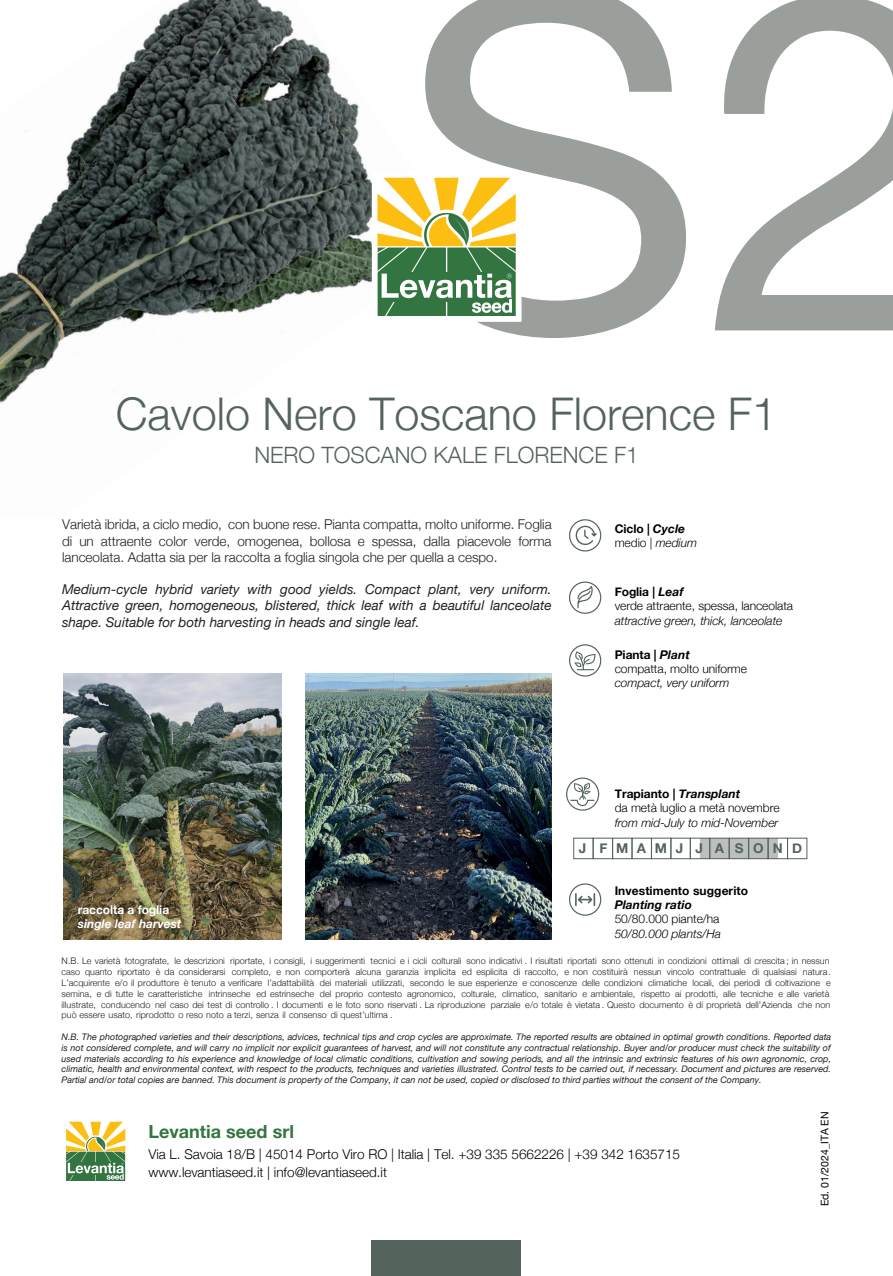
<style>
.page{position:relative;width:893px;height:1276px;background:#fff}
.page>*{position:absolute;margin:0;border:0;box-sizing:border-box;transform-origin:0 0}
.t1{font:472.5px "Helvetica Neue";color:#9a9f9c}
.t2{font:300 45px "Helvetica Neue";color:#54645d}
.t3{font:300 22.5px "Helvetica Neue";color:#54645d}
.t4{font:700 18px "Helvetica Neue";color:#337540}
.t5{font:300 13.5px/16.2px "Helvetica Neue";letter-spacing:-.005em;color:#231f20;text-align:justify}
.t6{font:italic 13.5px/16.2px "Helvetica Neue";color:#231f20;text-align:justify}
.t7{font:300 13.5px/18px "Helvetica Neue";color:#000001}
.t8{font:700 13.5px "Helvetica Neue";letter-spacing:.665em;color:#54645d}
.t9{font:300 12px/14.4px "Helvetica Neue";letter-spacing:-.005em;color:#000001}
.t10{font:italic 300 12px "Helvetica Neue";letter-spacing:-.005em;color:#000001}
.t11{font:700 12px/14.4px "Helvetica Neue";letter-spacing:.005em;color:#000001}
.t12{font:italic 700 12px "Helvetica Neue";letter-spacing:-.005em;color:#fff}
.t13{font:700 12px "Helvetica Neue";letter-spacing:-.005em;color:#fff}
.t14{font:italic 700 12px "Helvetica Neue";color:#000001}
.t15{font:10.5px "Helvetica Neue";color:#000001}
.t16{font:300 9px/10.8px "Helvetica Neue";color:#231f20}
.t17{font:italic 9px/10.8px "Helvetica Neue";color:#231f20;text-align:justify}
.s1{font-style:italic}
.s2{font-weight:300}
.s3{font-weight:300;font-style:italic}
.s4{font-weight:700}
.s5{font-weight:700;font-style:italic}
</style>
<div class="page">
<img style="left:284px;top:14px;width:75px;height:97px">
<img style="left:284px;top:111px;width:83px;height:61px">
<img style="left:133px;top:0;width:151px;height:172px">
<img style="left:197px;top:172px;width:175px;height:123px">
<img style="left:25px;top:60px;width:171px;height:79px">
<img style="left:197px;top:233px;width:89px;height:81px">
<img style="left:31px;top:139px;width:166px;height:177px">
<img style="left:0;top:233px;width:153px;height:95px">
<img style="left:0;top:328px;width:97px;height:76px">
<img style="left:64px;top:673px;width:217px;height:266px">
<img style="left:305px;top:673px;width:246px;height:266px">
<div style="left:372px;top:1240px;width:149px;height:35px;background:#54645d"></div>
<svg style="left:377px;top:177px;width:139px;height:139px"></svg>
<svg style="left:66px;top:1121px;width:60px;height:60px"></svg>
<svg style="left:569px;top:883px;width:32px;height:33px"></svg>
<svg style="left:569px;top:519px;width:32px;height:33px"></svg>
<svg style="left:569px;top:581px;width:32px;height:33px"></svg>
<svg style="left:569px;top:644px;width:32px;height:33px"></svg>
<div style="left:768px;top:838px;width:9px;height:20px;background:#bcbfbd"></div>
<div style="left:700px;top:838px;width:9px;height:20px;background:#bcbfbd"></div>
<div style="left:749px;top:838px;width:19px;height:20px;background:#bcbfbd"></div>
<div style="left:729px;top:838px;width:20px;height:20px;background:#bcbfbd"></div>
<div style="left:710px;top:838px;width:19px;height:20px;background:#bcbfbd"></div>
<div style="left:632px;top:837px;width:20px;height:22px;border:1px solid #54645d"></div>
<div style="left:651px;top:837px;width:20px;height:22px;border:1px solid #54645d"></div>
<div style="left:690px;top:837px;width:20px;height:22px;border:1px solid #54645d"></div>
<div style="left:573px;top:837px;width:20px;height:22px;border:1px solid #54645d"></div>
<div style="left:593px;top:837px;width:20px;height:22px;border:1px solid #54645d"></div>
<div style="left:612px;top:837px;width:20px;height:22px;border:1px solid #54645d"></div>
<div style="left:670px;top:837px;width:21px;height:22px;border:1px solid #54645d"></div>
<div style="left:709px;top:837px;width:20px;height:22px;border:1px solid #54645d"></div>
<div style="left:729px;top:837px;width:20px;height:22px;border:1px solid #54645d"></div>
<div style="left:748px;top:837px;width:20px;height:22px;border:1px solid #54645d"></div>
<div style="left:768px;top:837px;width:20px;height:22px;border:1px solid #54645d"></div>
<div style="left:787px;top:837px;width:20px;height:22px;border:1px solid #54645d"></div>
<svg style="left:566px;top:777px;width:33px;height:33px"></svg>
<h1 class="t1" style="left:397px;top:-179px;width:570px">S2</h1>
<h2 class="t2" style="left:116px;top:377px;width:663px">Cavolo Nero Toscano Florence F1</h2>
<h3 class="t3" style="left:254px;top:437px;width:386px">NERO TOSCANO KALE FLORENCE F1</h3>
<p class="t5" style="left:62px;top:515px;width:491px">Varietà ibrida, a ciclo medio, con buone rese. Pianta compatta, molto uniforme. Foglia di un attraente color verde, omogenea, bollosa e spessa, dalla piacevole forma lanceolata. Adatta sia per la raccolta a foglia singola che per quella a cespo.</p>
<h3 class="t6" style="left:62px;top:582px;width:491px">Medium-cycle hybrid variety with good yields. Compact plant, very uniform.<br>Attractive green, homogeneous, blistered, thick leaf with a beautiful lanceolate shape. Suitable for both harvesting in heads and single leaf.</h3>
<h3 class="t11" style="left:615px;top:522px;width:84px">Ciclo | <span class="s1">Cycle </span><span class="s2">medio |</span> <span class="s3">medium</span></h3>
<h3 class="t9" style="left:615px;top:583px;width:180px"><span class="s4">Foglia |</span> <span class="s5">Leaf<br></span>verde attraente, spessa, lanceolata</h3>
<h3 class="t10" style="left:615px;top:611px;width:169px">attractive green, thick, lanceolate</h3>
<h3 class="t9" style="left:615px;top:646px;width:134px"><span class="s4">Pianta |</span> <span class="s5">Plant<br></span>compatta, molto uniforme</h3>
<h3 class="t10" style="left:615px;top:673px;width:116px">compact, very uniform</h3>
<h3 class="t13" style="left:78px;top:900px;width:93px">raccolta a foglia</h3>
<h3 class="t12" style="left:78px;top:914px;width:105px">single leaf harvest</h3>
<h3 class="t9" style="left:615px;top:785px;width:166px"><span class="s4">Trapianto |</span> <span class="s5">Transplant<br></span>da metà luglio a metà novembre</h3>
<h3 class="t10" style="left:615px;top:813px;width:165px">from mid-July to mid-November</h3>
<h3 class="t8" style="left:579px;top:837px;width:225px">J FMAMJ J ASOND</h3>
<h3 class="t11" style="left:615px;top:883px;width:135px">Investimento suggerito</h3>
<h3 class="t14" style="left:615px;top:895px;width:79px">Planting ratio</h3>
<h3 class="t9" style="left:615px;top:911px;width:106px">50/80.000 piante/ha</h3>
<h3 class="t10" style="left:615px;top:924px;width:108px">50/80.000 plants/Ha</h3>
<p class="t16" style="left:62px;top:955px;width:771px">N.B. Le varietà fotografate, le descrizioni riportate, i consigli, i suggerimenti tecnici e i cicli colturali sono indicativi . I risultati riportati sono ottenuti in condizioni ottimali di crescita ; in nessun caso quanto riportato è da considerarsi completo, e non comporterà alcuna garanzia implicita ed esplicita di raccolto, e non costituirà nessun vincolo contrattuale di qualsiasi natura.<br>L’acquirente e/o il produttore è tenuto a verificare l’adattabilità dei materiali utilizzati, secondo le sue esperienze e conoscenze delle condizioni climatiche locali, dei periodi di coltivazione e semina, e di tutte le caratteristiche intrinseche ed estrinseche del proprio contesto agronomico, colturale, climatico, sanitario e ambientale, rispetto ai prodotti, alle tecniche e alle varietà illustrate, conducendo nel caso dei test di controllo . I documenti e le foto sono riservati . La riproduzione parziale e/o totale è vietata . Questo documento è di proprietà dell’Azienda che non può essere usato, riprodotto o reso noto a terzi, senza il consenso di quest’ultima .</p>
<p class="t17" style="left:62px;top:1032px;width:771px">N.B. The photographed varieties and their descriptions, advices, technical tips and crop cycles are approximate. The reported results are obtained in optimal growth conditions. Reported data is not considered complete, and will carry no implicit nor explicit guarantees of harvest, and will not constitute any contractual relationship. Buyer and/or producer must check the suitability of used materials according to his experience and knowledge of local climatic conditions, cultivation and sowing periods, and all the intrinsic and extrinsic features of his own agronomic, crop, climatic, health and environmental context, with respect to the products, techniques and varieties illustrated. Control tests to be carried out, if necessary. Document and pictures are reserved.<br>Partial and/or total copies are banned. This document is property of the Company, it can not be used, copied or disclosed to third parties without the consent of the Company.</p>
<p class="t15" style="left:817px;top:1206px;width:96px;rotate:-90deg">Ed. 01/2024_ITA EN</p>
<h3 class="t4" style="left:148px;top:1117px;width:147px">Levantia seed srl</h3>
<h3 class="t7" style="left:148px;top:1144px;width:533px">Via L. Savoia 18/B | 45014 Porto Viro RO | Italia | Tel. +39 335 5662226 | +39 342 1635715 www.levantiaseed.it | info@levantiaseed.it</h3>
</div>
